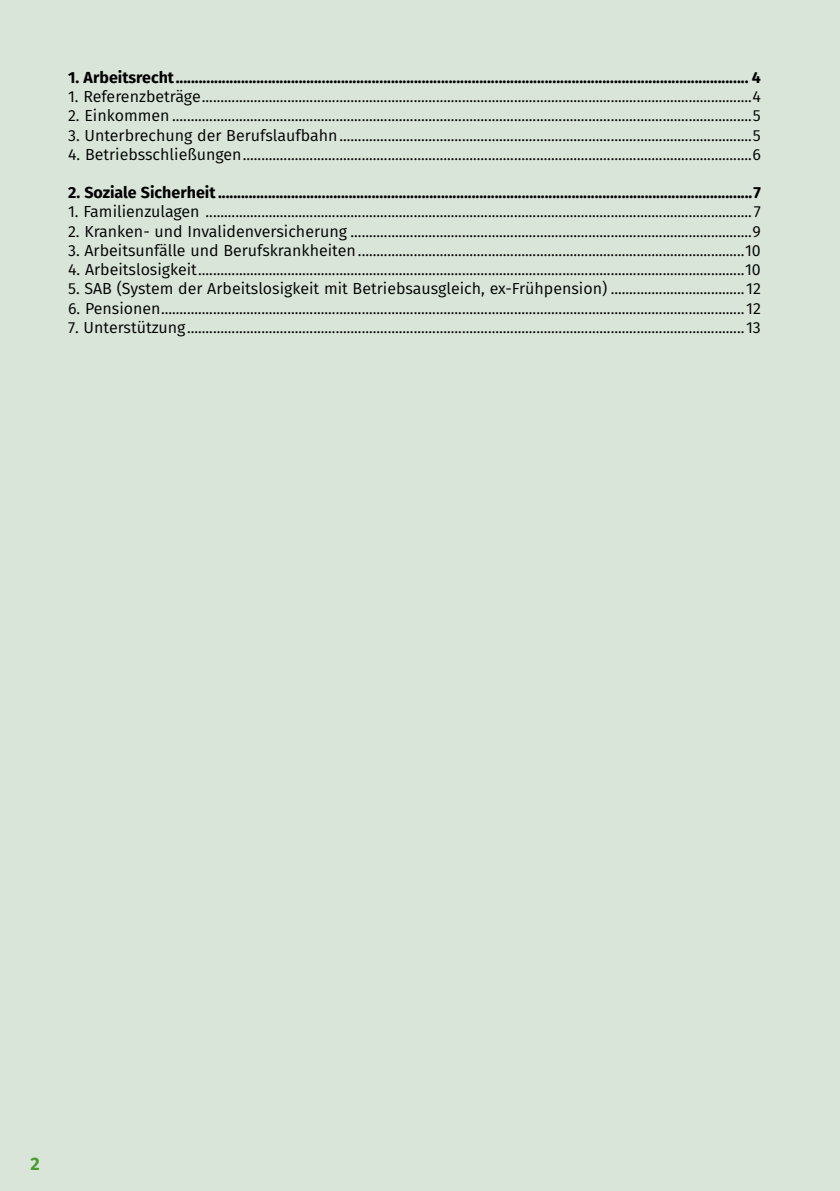
<style>
.page{position:relative;width:840px;height:1191px;background:#fff}
.page>*{position:absolute;margin:0;border:0;box-sizing:border-box;transform-origin:0 0}
.t1{font:700 18px "Fira Sans";color:#4a9c2f}
.t2{font:16px "Fira Sans";color:#000}
.t3{font:700 16px "Fira Sans";color:#000}
</style>
<div class="page">
<div style="left:0;top:0;width:839px;height:1191px;background:#d8e5d8"></div>
<p class="t3" style="left:68px;top:64px;width:694px">1. Arbeitsrecht..................................................................................................................................................... 4</p>
<p class="t2" style="left:68px;top:85px;width:693px">1. Referenzbeträge....................................................................................................................................................4</p>
<p class="t2" style="left:68px;top:104px;width:693px">2. Einkommen ............................................................................................................................................................5</p>
<p class="t2" style="left:68px;top:123px;width:693px">3. Unterbrechung der Berufslaufbahn...............................................................................................................5</p>
<p class="t2" style="left:68px;top:142px;width:693px">4. Betriebsschließungen.........................................................................................................................................6</p>
<p class="t3" style="left:68px;top:179px;width:694px">2. Soziale Sicherheit...........................................................................................................................................7</p>
<p class="t2" style="left:68px;top:200px;width:693px">1. Familienzulagen ................................................................................................................................................... 7</p>
<p class="t2" style="left:68px;top:219px;width:694px">2. Kranken- und Invalidenversicherung ............................................................................................................9</p>
<p class="t2" style="left:68px;top:238px;width:693px">3. Arbeitsunfälle und Berufskrankheiten........................................................................................................10</p>
<p class="t2" style="left:68px;top:258px;width:693px">4. Arbeitslosigkeit...................................................................................................................................................10</p>
<p class="t2" style="left:68px;top:277px;width:694px">5. SAB (System der Arbeitslosigkeit mit Betriebsausgleich, ex-Frühpension) ....................................12</p>
<p class="t2" style="left:68px;top:296px;width:694px">6. Pensionen.............................................................................................................................................................12</p>
<p class="t2" style="left:68px;top:315px;width:694px">7. Unterstützung......................................................................................................................................................13</p>
<p class="t1" style="left:30px;top:1148px;width:11px">2</p>
</div>
